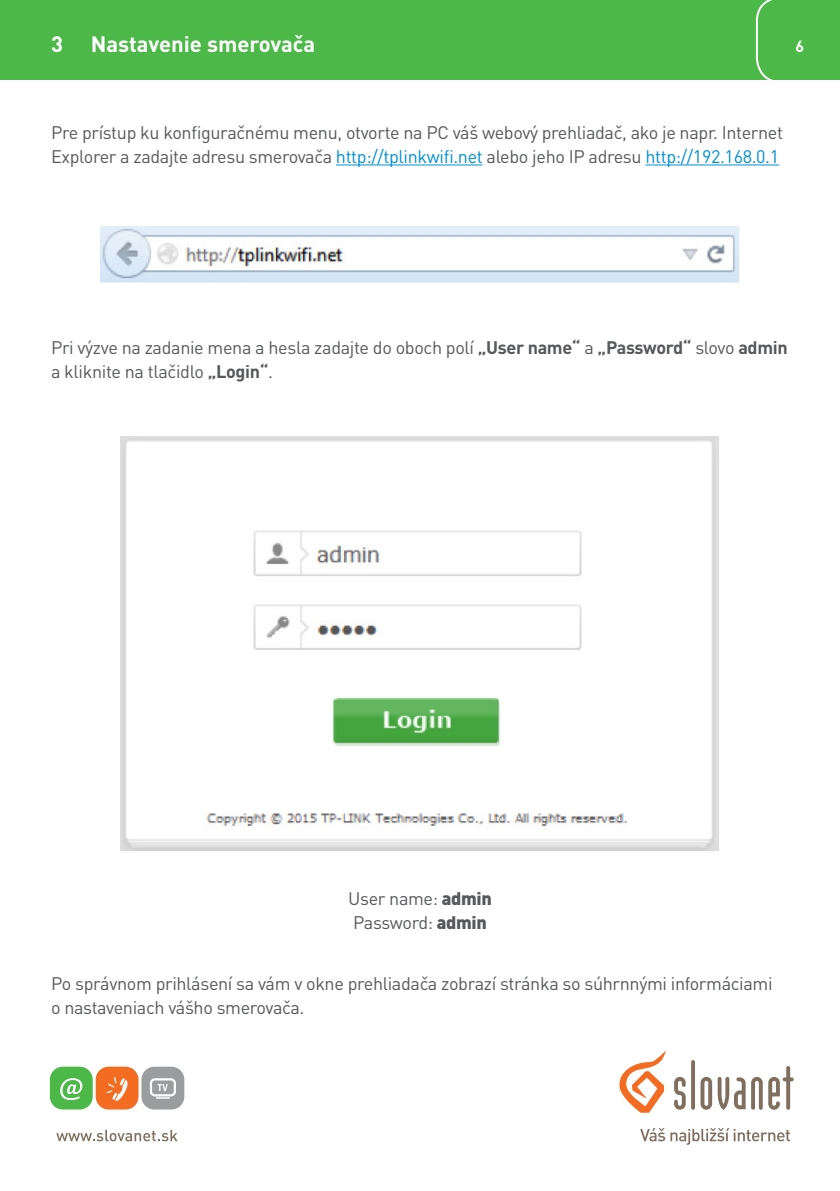
<style>
.page{position:relative;width:840px;height:1191px;background:#fff}
.page>*{position:absolute;margin:0;border:0;box-sizing:border-box;transform-origin:0 0}
.t1{font:700 22px "DIN Pro";color:#fff}
.Text{font:18px/24px "DIN Pro";letter-spacing:-.02em;color:#57585a}
.t2{font:700 16px "DIN Pro";color:#fff}
.s1{color:#008fd5}
.s2{font-weight:700}
.s3{font-weight:900}
</style>
<div class="page">
<svg style="left:619px;top:1051px;width:46px;height:61px"></svg>
<svg style="left:56px;top:1129px;width:121px;height:12px"></svg>
<div style="left:50px;top:1066px;width:43px;height:43px;background:#4cb848;border-radius:13px"></div>
<div style="left:96px;top:1066px;width:42px;height:43px;background:#f36c21;border-radius:13px"></div>
<svg style="left:60px;top:1078px;width:22px;height:22px"></svg>
<svg style="left:107px;top:1076px;width:20px;height:24px"></svg>
<div style="left:141px;top:1066px;width:43px;height:43px;background:#9a9c9d;border-radius:13px"></div>
<svg style="left:150px;top:1078px;width:26px;height:20px"></svg>
<svg style="left:674px;top:1076px;width:11px;height:33px"></svg>
<svg style="left:690px;top:1060px;width:4px;height:49px"></svg>
<svg style="left:700px;top:1076px;width:11px;height:33px"></svg>
<svg style="left:717px;top:1066px;width:76px;height:44px"></svg>
<svg style="left:640px;top:1128px;width:24px;height:13px"></svg>
<svg style="left:670px;top:1128px;width:119px;height:16px"></svg>
<div style="left:0;top:0;width:839px;height:79px;background:#4cb848"></div>
<svg style="left:754px;top:0;width:28px;height:80px"></svg>
<hr style="left:336px;top:164px;width:146px;height:1px;background:#008fd5">
<hr style="left:645px;top:164px;width:133px;height:1px;background:#008fd5">
<img style="left:100px;top:227px;width:639px;height:55px">
<img style="left:120px;top:437px;width:599px;height:414px">
<p class="t1" style="left:51px;top:30px;width:13px">3</p>
<p class="t1" style="left:91px;top:30px;width:226px">Nastavenie smerovača</p>
<p class="t2" style="left:794px;top:36px;width:10px">6</p>
<p class="Text" style="left:51px;top:119px;width:733px">Pre prístup ku konfiguračnému menu, otvorte na PC váš webový prehliadač, ako je napr. Internet<br>Explorer a zadajte adresu smerovača <span class="s1">http://tplinkwifi.net</span> alebo jeho IP adresu <span class="s1">http://192.168.0.1</span></p>
<p class="Text" style="left:51px;top:335px;width:737px">Pri výzve na zadanie mena a hesla zadajte do oboch polí <span class="s2">„User name“</span> a <span class="s2">„Password“</span> slovo <span class="s2">admin </span>a kliknite na tlačidlo <span class="s2">„Login“</span>.</p>
<p class="Text" style="left:348px;top:885px;width:145px">User name: <span class="s3">admin</span></p>
<p class="Text" style="left:353px;top:909px;width:135px">Password: <span class="s3">admin</span></p>
<p class="Text" style="left:51px;top:970px;width:722px">Po správnom prihlásení sa vám v okne prehliadača zobrazí stránka so súhrnnými informáciami o nastaveniach vášho smerovača.</p>
</div>
